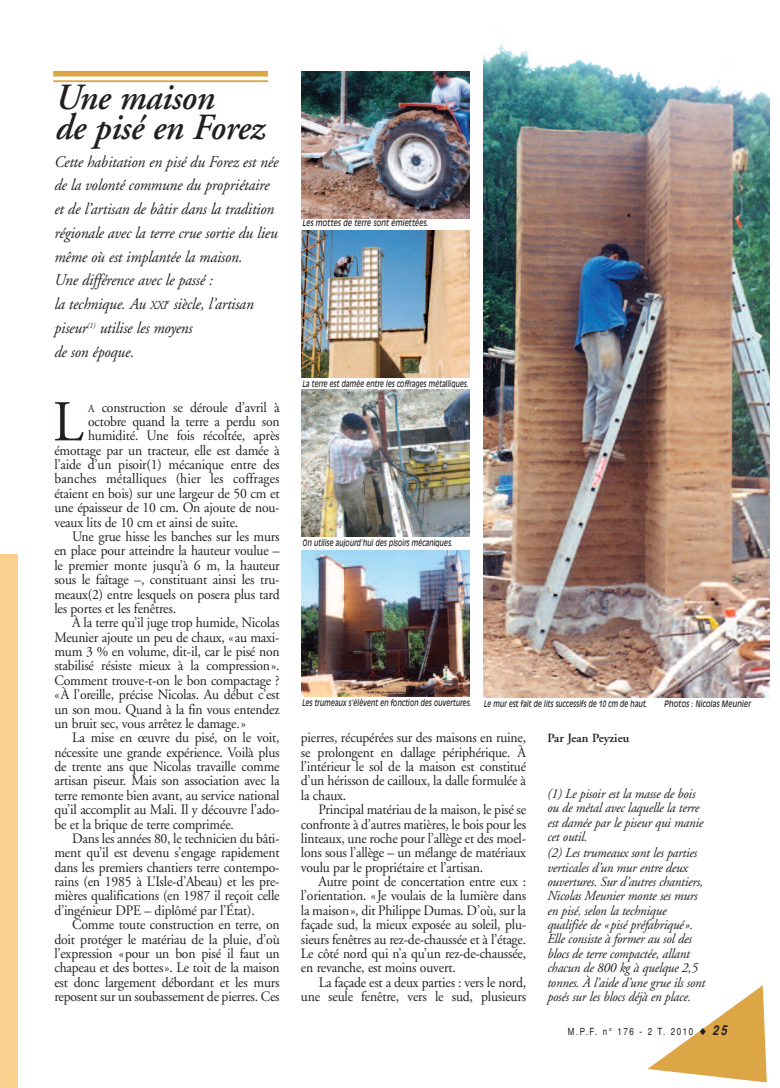
<style>
.page{position:relative;width:780px;height:1088px;background:#fff}
.page>*{position:absolute;margin:0;border:0;box-sizing:border-box;transform-origin:0 0}
.t1{font:57.75px "Adobe Garamond";color:#231f20;scale:.95 1}
.t2{font:italic 600 36.88px/30px "Adobe Garamond";letter-spacing:-.01em;color:#231f20;scale:.95 1}
.t3{font:italic 16.25px/23.8px "Adobe Garamond";letter-spacing:-.01em;color:#231f20;scale:.95 1}
.t4{font:14.38px/14.4px "Adobe Garamond";letter-spacing:-.015em;color:#231f20;text-align:justify;scale:.95 1}
.t5{font:14.38px "Adobe Garamond";letter-spacing:.005em;color:#231f20;scale:.95 1}
.t6{font:italic 13.75px/14.4px "Adobe Garamond";letter-spacing:-.015em;color:#231f20;scale:.95 1}
.t7{font:600 12.5px "Adobe Garamond";color:#231f20}
.t8{font:10px "Helvetica";letter-spacing:.195em;color:#231f20;scale:.8 1}
.t9{font:italic 8.75px "Antique Olive";color:#231f20;scale:.75 1}
.t10{font:italic 8.75px "Antique Olive";color:#231f20;scale:.8 1}
.s1{font-size:12.25px}
.s2{font-size:10.75px}
.s3{color:#a2412e}
.s4{font-weight:700;font-style:italic;font-size:13.75px}
</style>
<div class="page">
<div style="left:0;top:554px;width:18px;height:534px;background:#fcd08f"></div>
<div style="left:53px;top:71px;width:215px;height:6px;background:#dca546"></div>
<hr style="left:53px;top:80px;width:215px;height:2px;background:#dca546">
<img style="left:483px;top:44px;width:286px;height:653px">
<img style="left:301px;top:71px;width:168px;height:147px">
<img style="left:301px;top:230px;width:168px;height:148px">
<img style="left:302px;top:389px;width:167px;height:148px">
<img style="left:302px;top:550px;width:167px;height:147px">
<svg style="left:647px;top:985px;width:119px;height:97px"></svg>
<div style="left:546px;top:787px;width:163px;height:224px;background:#fff"></div>
<h2 class="t2" style="left:56px;top:86px;width:222px">Une maison<br>de pisé en Forez</h2>
<p class="t3" style="left:54px;top:151px;width:237px">Cette habitation en pisé du Forez est née de la volonté commune du propriétaire et de l’artisan de bâtir dans la tradition régionale avec la terre crue sortie du lieu même où est implantée la maison.<br>Une différence avec le passé :<br>la technique. Au <span class="s1">XXI</span><sup>e</sup> siècle, l’artisan piseur<sup>(1)</sup> utilise les moyens<br>de son époque.</p>
<h1 class="t1" style="left:53px;top:399px;width:33px">L</h1>
<p class="t4" style="left:88px;top:401px;width:203px"><span class="s2">A</span> construction se déroule d’avril à</p>
<p class="t4" style="left:88px;top:415px;width:203px">octobre quand la terre a perdu son</p>
<p class="t4" style="left:88px;top:430px;width:203px">humidité. Une fois récoltée, après</p>
<p class="t4" style="left:54px;top:444px;width:238px">émottage par un tracteur, elle est damée à</p>
<p class="t4" style="left:54px;top:459px;width:238px">l’aide d’un pisoir(1) mécanique entre des</p>
<p class="t5" style="left:54px;top:473px;width:238px">banches métalliques (hier les coffrages</p>
<p class="t4" style="left:54px;top:487px;width:238px">étaient en bois) sur une largeur de 50 cm et</p>
<p class="t4" style="left:54px;top:502px;width:238px">une épaisseur de 10 cm. On ajoute de nou-</p>
<p class="t4" style="left:54px;top:516px;width:195px">veaux lits de 10 cm et ainsi de suite.</p>
<p class="t4" style="left:72px;top:530px;width:220px">Une grue hisse les banches sur les murs</p>
<p class="t4" style="left:54px;top:545px;width:238px">en place pour atteindre la hauteur voulue –</p>
<p class="t4" style="left:54px;top:559px;width:238px">le premier monte jusqu’à 6 m, la hauteur</p>
<p class="t4" style="left:54px;top:574px;width:238px">sous le faîtage –, constituant ainsi les tru-</p>
<p class="t4" style="left:54px;top:588px;width:238px">meaux(2) entre lesquels on posera plus tard</p>
<p class="t4" style="left:54px;top:602px;width:130px">les portes et les fenêtres.</p>
<p class="t4" style="left:72px;top:617px;width:220px">À la terre qu’il juge trop humide, Nicolas</p>
<p class="t4" style="left:54px;top:631px;width:238px">Meunier ajoute un peu de chaux, «au maxi-</p>
<p class="t4" style="left:54px;top:645px;width:238px">mum 3 % en volume, dit-il, car le pisé non</p>
<p class="t4" style="left:54px;top:660px;width:238px">stabilisé résiste mieux à la compression».</p>
<p class="t4" style="left:54px;top:674px;width:238px">Comment trouve-t-on le bon compactage ?</p>
<p class="t4" style="left:54px;top:689px;width:238px">«À l’oreille, précise Nicolas. Au début c’est</p>
<p class="t4" style="left:54px;top:703px;width:238px">un son mou. Quand à la fin vous entendez</p>
<p class="t4" style="left:54px;top:717px;width:203px">un bruit sec, vous arrêtez le damage.»</p>
<p class="t4" style="left:72px;top:732px;width:220px">La mise en œuvre du pisé, on le voit,</p>
<p class="t4" style="left:54px;top:746px;width:238px">nécessite une grande expérience. Voilà plus</p>
<p class="t4" style="left:54px;top:760px;width:238px">de trente ans que Nicolas travaille comme</p>
<p class="t4" style="left:54px;top:775px;width:238px">artisan piseur. Mais son association avec la</p>
<p class="t4" style="left:54px;top:789px;width:238px">terre remonte bien avant, au service national</p>
<p class="t4" style="left:54px;top:804px;width:238px">qu’il accomplit au Mali. Il y découvre l’ado-</p>
<p class="t4" style="left:54px;top:818px;width:190px">be et la brique de terre comprimée.</p>
<p class="t4" style="left:72px;top:832px;width:220px">Dans les années 80, le technicien du bâti-</p>
<p class="t4" style="left:54px;top:847px;width:238px">ment qu’il est devenu s’engage rapidement</p>
<p class="t4" style="left:54px;top:861px;width:238px">dans les premiers chantiers terre contempo-</p>
<p class="t4" style="left:54px;top:875px;width:238px">rains (en 1985 à L’Isle-d’Abeau) et les pre-</p>
<p class="t4" style="left:54px;top:890px;width:238px">mières qualifications (en 1987 il reçoit celle</p>
<p class="t4" style="left:54px;top:904px;width:212px">d’ingénieur DPE – diplômé par l’État).</p>
<p class="t4" style="left:72px;top:919px;width:220px">Comme toute construction en terre, on</p>
<p class="t4" style="left:54px;top:933px;width:238px">doit protéger le matériau de la pluie, d’où</p>
<p class="t4" style="left:54px;top:947px;width:238px">l’expression «pour un bon pisé il faut un</p>
<p class="t4" style="left:54px;top:962px;width:238px">chapeau et des bottes». Le toit de la maison</p>
<p class="t4" style="left:54px;top:976px;width:238px">est donc largement débordant et les murs</p>
<p class="t4" style="left:54px;top:990px;width:238px">reposent sur un soubassement de pierres. Ces</p>
<p class="t10" style="left:302px;top:219px;width:159px">Les mottes de terre sont émiettées.</p>
<p class="t9" style="left:302px;top:380px;width:223px">La terre est damée entre les coffrages métalliques.</p>
<p class="t9" style="left:302px;top:540px;width:202px">On utilise aujourd’hui des pisoirs mécaniques.</p>
<p class="t9" style="left:302px;top:699px;width:227px">Les trumeaux s’élèvent en fonction des ouvertures.</p>
<p class="t9" style="left:484px;top:700px;width:219px">Le mur est fait de lits successifs de 10 cm de haut.</p>
<p class="t10" style="left:664px;top:700px;width:110px">Photos : Nicolas Meunier</p>
<p class="t4" style="left:301px;top:732px;width:238px">pierres, récupérées sur des maisons en ruine, se prolongent en dallage périphérique. À l’intérieur le sol de la maison est constitué d’un hérisson de cailloux, la dalle formulée à la chaux.</p>
<p class="t4" style="left:301px;top:804px;width:238px;text-indent:18px">Principal matériau de la maison, le pisé se confronte à d’autres matières, le bois pour les linteaux, une roche pour l’allège et des moel&shy;lons sous l’allège – un mélange de matériaux voulu par le propriétaire et l’artisan.</p>
<p class="t4" style="left:301px;top:875px;width:238px;text-indent:18px">Autre point de concertation entre eux : l’orientation. «Je voulais de la lumière dans la maison», dit Philippe Dumas. D’où, sur la façade sud, la mieux exposée au soleil, plu&shy;sieurs fenêtres au rez-de-chaussée et à l’étage.<br>Le côté nord qui n’a qu’un rez-de-chaussée, en revanche, est moins ouvert.</p>
<p class="t4" style="left:301px;top:976px;width:238px;text-align:right">La façade est a deux parties : vers le nord, une seule fenêtre, vers le sud, plusieurs</p>
<p class="t7" style="left:547px;top:733px;width:83px">Par Jean Peyzieu</p>
<p class="t6" style="left:547px;top:788px;width:166px">(1) Le pisoir est la masse de bois ou de métal avec laquelle la terre est damée par le piseur qui manie cet outil.</p>
<p class="t6" style="left:547px;top:847px;width:168px">(2) Les trumeaux sont les parties verticales d’un mur entre deux ouvertures. Sur d’autres chantiers,<br>Nicolas Meunier monte ses murs en pisé<span class="s3">,</span> selon la technique qualifiée de «pisé préfabriqué».<br>Elle consiste à former au sol des blocs de terre compactée, allant chacun de 800 kg à quelque 2,5 tonnes. À l’aide d’une grue ils sont posés sur les blocs déjà en place.</p>
<p class="t8" style="left:568px;top:1026px;width:205px">M.P.F. n° 176 - 2 T. 2010 ◆ <span class="s4">25</span></p>
</div>
